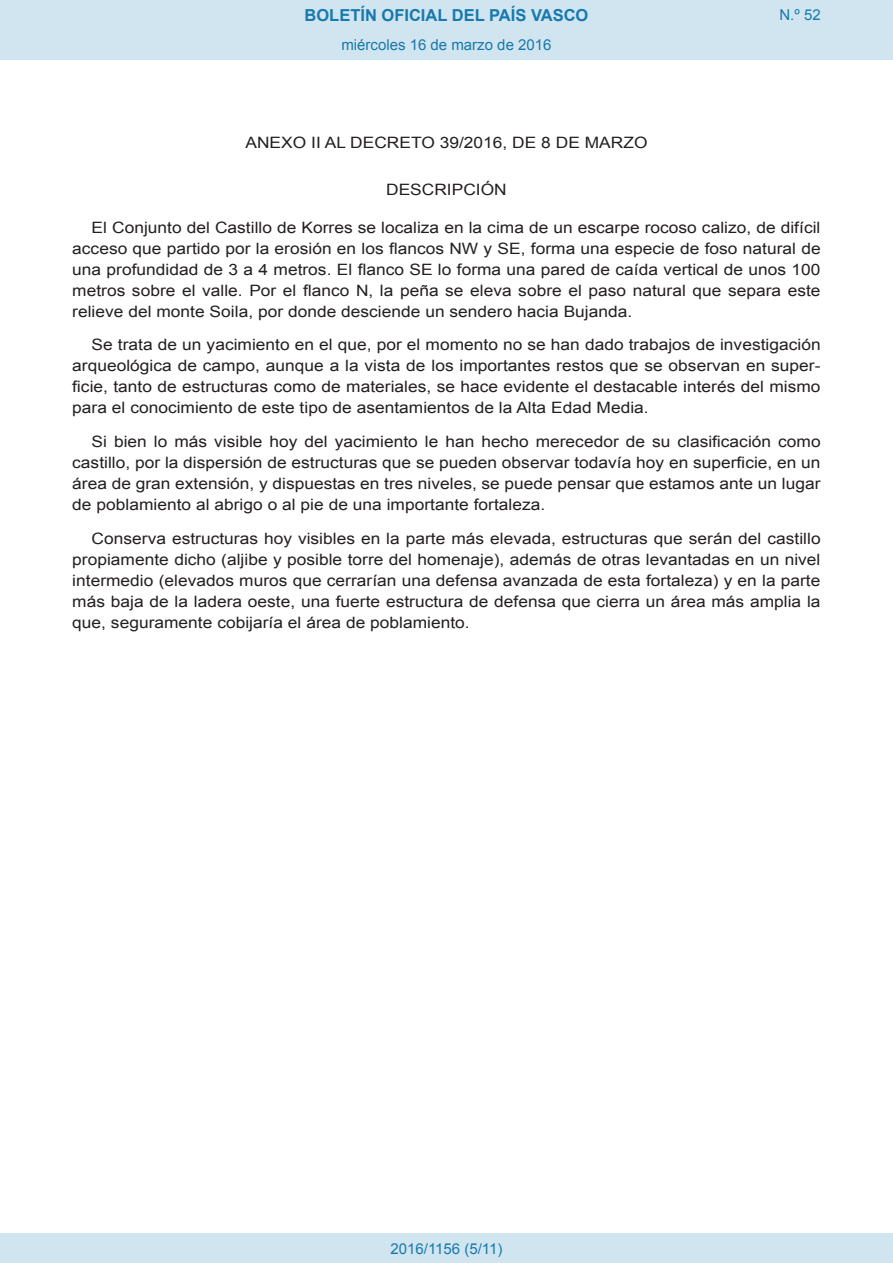
<style>
.page{position:relative;width:893px;height:1263px;background:#fff}
.page>*{position:absolute;margin:0;border:0;box-sizing:border-box;transform-origin:0 0}
.t1{font:700 16.5px "Arial";color:#1879ad}
.BOPVDetalle{font:15.6px/21px "Arial";color:#231f20;text-align:justify;scale:1.11 1}
.BOPVClave{font:15.6px "Arial";color:#231f20;scale:1.11 1}
.Paginacion_Centro{font:15px "Arial";color:#1879ad}
</style>
<div class="page">
<div style="left:0;top:0;width:893px;height:60px;background:#d0e5f0"></div>
<div style="left:0;top:1233px;width:893px;height:30px;background:#d0e5f0"></div>
<p class="t1" style="left:305px;top:4px;width:285px">BOLETÍN OFICIAL DEL PAÍS VASCO</p>
<p class="Paginacion_Centro" style="left:341px;top:35px;width:212px">miércoles 16 de marzo de 2016</p>
<p class="Paginacion_Centro" style="left:779px;top:5px;width:43px">N.º 52</p>
<p class="BOPVClave" style="left:245px;top:132px;width:364px">ANEXO II AL DECRETO 39/2016, DE 8 DE MARZO</p>
<p class="BOPVClave" style="left:386px;top:179px;width:110px">DESCRIPCIÓN</p>
<p class="BOPVDetalle" style="left:72px;top:217px;width:676px;text-indent:19px">El Conjunto del Castillo de Korres se localiza en la cima de un escarpe rocoso calizo, de difícil acceso que partido por la erosión en los flancos NW y SE, forma una especie de foso natural de una profundidad de 3 a 4 metros. El flanco SE lo forma una pared de caída vertical de unos 100 metros sobre el valle. Por el flanco N, la peña se eleva sobre el paso natural que separa este relieve del monte Soila, por donde desciende un sendero hacia Bujanda.</p>
<p class="BOPVDetalle" style="left:72px;top:335px;width:676px;text-indent:19px">Se trata de un yacimiento en el que, por el momento no se han dado trabajos de investigación arqueológica de campo, aunque a la vista de los importantes restos que se observan en super&shy;ficie, tanto de estructuras como de materiales, se hace evidente el destacable interés del mismo para el conocimiento de este tipo de asentamientos de la Alta Edad Media.</p>
<p class="BOPVDetalle" style="left:72px;top:431px;width:676px;text-indent:19px">Si bien lo más visible hoy del yacimiento le han hecho merecedor de su clasificación como castillo, por la dispersión de estructuras que se pueden observar todavía hoy en superficie, en un área de gran extensión, y dispuestas en tres niveles, se puede pensar que estamos ante un lugar de poblamiento al abrigo o al pie de una importante fortaleza.</p>
<p class="BOPVDetalle" style="left:72px;top:528px;width:676px;text-indent:19px">Conserva estructuras hoy visibles en la parte más elevada, estructuras que serán del castillo propiamente dicho (aljibe y posible torre del homenaje), además de otras levantadas en un nivel intermedio (elevados muros que cerrarían una defensa avanzada de esta fortaleza) y en la parte más baja de la ladera oeste, una fuerte estructura de defensa que cierra un área más amplia la que, seguramente cobijaría el área de poblamiento.</p>
<p class="Paginacion_Centro" style="left:390px;top:1238px;width:114px">2016/1156 (5/11)</p>
</div>
